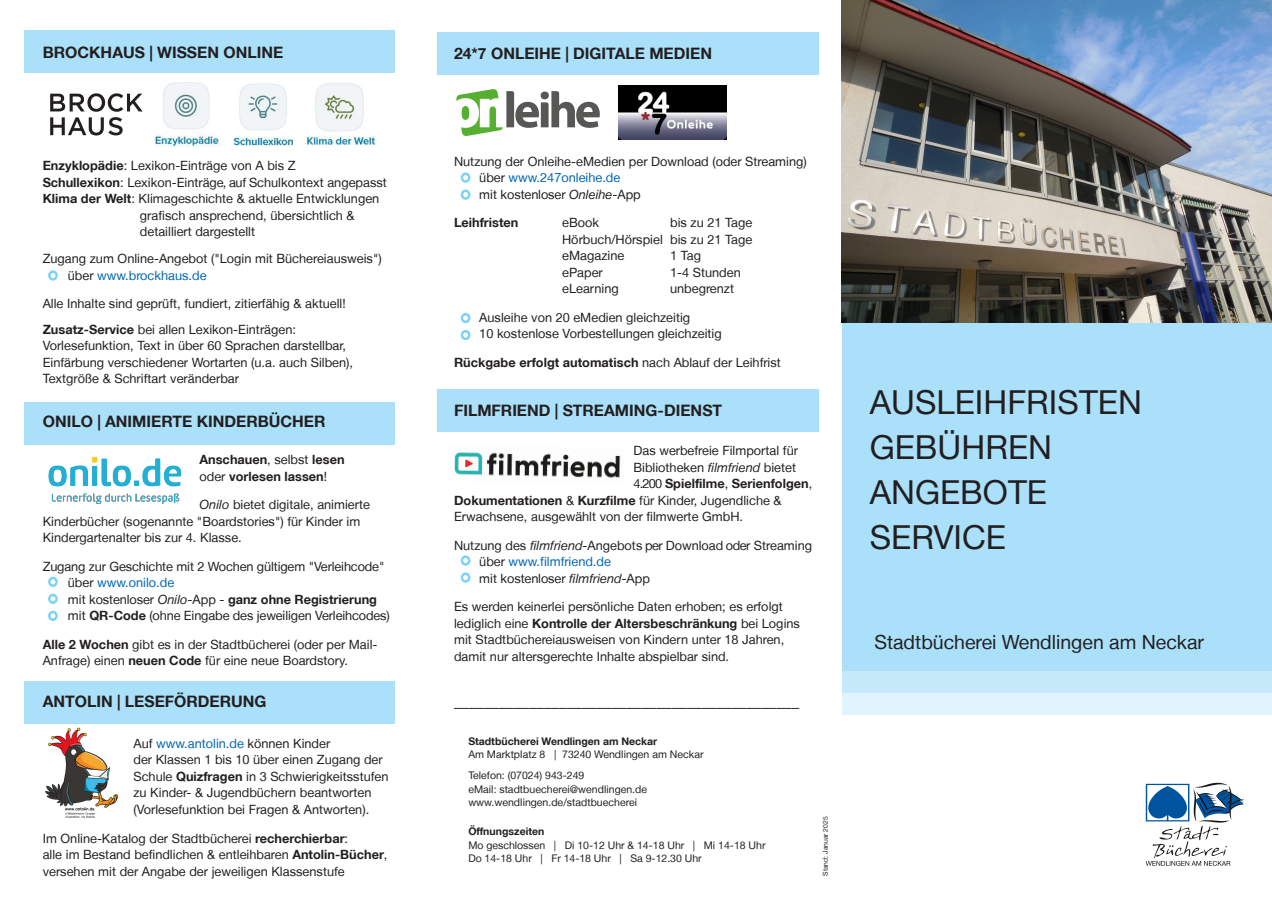
<style>
.page{position:relative;width:1272px;height:902px;background:#fff}
.page>*{position:absolute;margin:0;border:0;box-sizing:border-box;transform-origin:0 0}
.t1{font:33px/45px "Helvetica Neue LT";color:#231f20}
.t2{font:19.5px "Helvetica Neue LT";color:#231f20}
.t3{font:700 15.75px "Helvetica Neue LT";color:#231f20}
.t4{font:15px "Helvetica Neue LT";color:#231f20}
.t5{font:12.75px/16.5px "Helvetica Neue LT";color:#231f20}
.t6{font:700 12.75px/16.5px "Helvetica Neue LT";color:#231f20}
.t7{font:10.5px/13.5px "Helvetica Neue LT";color:#231f20}
.t8{font:700 10.5px "Helvetica Neue LT";color:#231f20}
.t9{font:6.75px "Helvetica Neue LT";color:#231f20}
.s1{font-weight:700}
.s2{color:#0166b3}
.s3{font-weight:400}
.s4{font-style:italic}
</style>
<div class="page">
<div style="left:24px;top:402px;width:370px;height:42px;background:#aae0f9"></div>
<div style="left:437px;top:389px;width:381px;height:43px;background:#aae0f9"></div>
<div style="left:24px;top:680px;width:370px;height:43px;background:#aae0f9"></div>
<div style="left:437px;top:32px;width:381px;height:42px;background:#aae0f9"></div>
<div style="left:24px;top:30px;width:370px;height:42px;background:#aae0f9"></div>
<div style="left:842px;top:321px;width:429px;height:351px;background:#aae0f9"></div>
<div style="left:842px;top:671px;width:429px;height:22px;background:#c6eafa"></div>
<div style="left:842px;top:692px;width:429px;height:22px;background:#e1f4fc"></div>
<img style="left:841px;top:1px;width:430px;height:321px">
<img style="left:1145px;top:782px;width:99px;height:84px">
<img style="left:50px;top:93px;width:93px;height:43px">
<img style="left:618px;top:85px;width:108px;height:54px">
<img style="left:456px;top:89px;width:144px;height:47px">
<img style="left:48px;top:456px;width:134px;height:48px">
<img style="left:46px;top:727px;width:72px;height:91px">
<img style="left:163px;top:83px;width:47px;height:51px">
<img style="left:239px;top:83px;width:48px;height:47px">
<img style="left:315px;top:83px;width:49px;height:49px">
<img style="left:454px;top:452px;width:167px;height:26px">
<img style="left:154px;top:134px;width:66px;height:13px">
<img style="left:233px;top:137px;width:60px;height:10px">
<img style="left:306px;top:135px;width:70px;height:10px">
<svg style="left:461px;top:172px;width:9px;height:11px"></svg>
<svg style="left:461px;top:189px;width:9px;height:11px"></svg>
<svg style="left:461px;top:313px;width:9px;height:10px"></svg>
<svg style="left:461px;top:330px;width:9px;height:10px"></svg>
<svg style="left:461px;top:555px;width:9px;height:10px"></svg>
<svg style="left:461px;top:572px;width:9px;height:10px"></svg>
<svg style="left:48px;top:576px;width:10px;height:11px"></svg>
<svg style="left:48px;top:593px;width:10px;height:11px"></svg>
<svg style="left:48px;top:610px;width:10px;height:11px"></svg>
<svg style="left:48px;top:270px;width:10px;height:10px"></svg>
<p class="t3" style="left:43px;top:46px;width:242px">BROCKHAUS | WISSEN ONLINE</p>
<p class="t5" style="left:43px;top:158px;width:254px"><span class="s1">Enzyklopädie</span>: Lexikon-Einträge von A bis Z</p>
<p class="t5" style="left:43px;top:175px;width:346px"><span class="s1">Schullexikon</span>: Lexikon-Einträge, auf Schulkontext angepasst</p>
<p class="t5" style="left:43px;top:191px;width:338px"><span class="s1">Klima der Welt</span>: Klimageschichte &amp; aktuelle Entwicklungen</p>
<p class="t5" style="left:140px;top:208px;width:216px">grafisch ansprechend, übersichtlich &amp;</p>
<p class="t5" style="left:140px;top:224px;width:117px">detailliert dargestellt</p>
<p class="t5" style="left:68px;top:251px;width:315px;text-indent:-25px">Zugang zum Online-Angebot ("Login mit Büchereiausweis") über <span class="s2">www.brockhaus.de</span></p>
<p class="t5" style="left:43px;top:292px;width:304px;line-height:25.5px">Alle Inhalte sind geprüft, fundiert, zitierfähig &amp; aktuell!<br><span class="s1">Zusatz-Service</span> bei allen Lexikon-Einträgen:</p>
<p class="t5" style="left:43px;top:338px;width:312px">Vorlesefunktion, Text in über 60 Sprachen darstellbar,<br>Einfärbung verschiedener Wortarten (u.a. auch Silben),<br>Textgröße &amp; Schriftart veränderbar</p>
<p class="t3" style="left:43px;top:415px;width:284px">ONILO | ANIMIERTE KINDERBÜCHER</p>
<p class="t6" style="left:199px;top:452px;width:147px">Anschauen<span class="s3">, selbst</span> lesen <span class="s3">oder</span> vorlesen lassen<span class="s3">!</span></p>
<p class="t5" style="left:43px;top:497px;width:329px;text-indent:157px"><span class="s4">Onilo</span> bietet digitale, animierte<br>Kinderbücher (sogenannte "Boardstories") für Kinder im<br>Kindergartenalter bis zur 4. Klasse.</p>
<p class="t5" style="left:68px;top:559px;width:323px;text-indent:-25px">Zugang zur Geschichte mit 2 Wochen gültigem "Verleihcode" über <span class="s2">www.onilo.de<br></span>mit kostenloser <span class="s4">Onilo</span>-App - <span class="s1">ganz ohne Registrierung </span>mit <span class="s1">QR-Code</span> (ohne Eingabe des jeweiligen Verleihcodes)</p>
<p class="t5" style="left:43px;top:637px;width:336px"><span class="s1">Alle 2 Wochen</span> gibt es in der Stadtbücherei (oder per Mail-<br>Anfrage) einen <span class="s1">neuen Code</span> für eine neue Boardstory.</p>
<p class="t3" style="left:43px;top:696px;width:225px">ANTOLIN | LESEFÖRDERUNG</p>
<p class="t5" style="left:133px;top:736px;width:256px">Auf <span class="s2">www.antolin.de</span> können Kinder<br>der Klassen 1 bis 10 über einen Zugang der Schule <span class="s1">Quizfragen</span> in 3 Schwierigkeitsstufen zu Kinder- &amp; Jugendbüchern beantworten (Vorlesefunktion bei Fragen &amp; Antworten).</p>
<p class="t5" style="left:43px;top:830px;width:346px">Im Online-Katalog der Stadtbücherei <span class="s1">recherchierbar</span>:<br>alle im Bestand befindlichen &amp; entleihbaren <span class="s1">Antolin-Bücher</span>, versehen mit der Angabe der jeweiligen Klassenstufe</p>
<p class="t3" style="left:454px;top:48px;width:259px">24*7 ONLEIHE | DIGITALE MEDIEN</p>
<p class="t5" style="left:479px;top:154px;width:329px;text-indent:-25px">Nutzung der Onleihe-eMedien per Download (oder Streaming) über <span class="s2">www.247onleihe.de<br></span>mit kostenloser <span class="s4">Onleihe</span>-App</p>
<p class="t6" style="left:454px;top:215px;width:66px">Leihfristen</p>
<p class="t5" style="left:562px;top:215px;width:38px">eBook</p>
<p class="t5" style="left:562px;top:215px;width:191px;text-align:justify;text-indent:108px">bis zu 21 Tage Hörbuch/Hörspiel bis zu 21 Tage eMagazine</p>
<p class="t5" style="left:670px;top:248px;width:32px">1 Tag</p>
<p class="t5" style="left:562px;top:265px;width:42px">ePaper</p>
<p class="t5" style="left:670px;top:265px;width:72px">1-4 Stunden</p>
<p class="t5" style="left:562px;top:281px;width:58px">eLearning</p>
<p class="t5" style="left:670px;top:281px;width:65px">unbegrenzt</p>
<p class="t5" style="left:479px;top:310px;width:244px">Ausleihe von 20 eMedien gleichzeitig<br>10 kostenlose Vorbestellungen gleichzeitig</p>
<p class="t6" style="left:454px;top:355px;width:328px">Rückgabe erfolgt automatisch <span class="s3">nach Ablauf der Leihfrist</span></p>
<p class="t3" style="left:454px;top:405px;width:269px">FILMFRIEND | STREAMING-DIENST</p>
<p class="t5" style="left:633px;top:443px;width:166px">Das werbefreie Filmportal für</p>
<p class="t5" style="left:633px;top:460px;width:164px">Bibliotheken <span class="s4">filmfriend</span> bietet</p>
<p class="t6" style="left:633px;top:476px;width:180px"><span class="s3">4.200</span> Spielfilme<span class="s3">,</span> Serienfolgen<span class="s3">,</span></p>
<p class="t6" style="left:454px;top:493px;width:329px">Dokumentationen <span class="s3">&amp;</span> Kurzfilme <span class="s3">für Kinder, Jugendliche &amp;</span></p>
<p class="t5" style="left:454px;top:509px;width:290px">Erwachsene, ausgewählt von der filmwerte GmbH.</p>
<p class="t5" style="left:479px;top:538px;width:334px;text-indent:-25px">Nutzung des <span class="s4">filmfriend</span>-Angebots per Download oder Streaming über <span class="s2">www.filmfriend.de<br></span>mit kostenloser <span class="s4">filmfriend</span>-App</p>
<p class="t5" style="left:454px;top:599px;width:347px">Es werden keinerlei persönliche Daten erhoben; es erfolgt lediglich eine <span class="s1">Kontrolle der Altersbeschränkung</span> bei Logins mit Stadtbüchereiausweisen von Kindern unter 18 Jahren, damit nur altersgerechte Inhalte abspielbar sind.</p>
<p class="t4" style="left:454px;top:696px;width:346px">______________________________________________</p>
<p class="t8" style="left:468px;top:737px;width:190px">Stadtbücherei Wendlingen am Neckar</p>
<p class="t7" style="left:468px;top:745px;width:237px;line-height:21px">Am Marktplatz 8 | 73240 Wendlingen am Neckar<br>Telefon: (07024) 943-249</p>
<p class="t7" style="left:468px;top:783px;width:180px">eMail: stadtbuecherei@wendlingen.de www.wendlingen.de/stadtbuecherei</p>
<p class="t8" style="left:468px;top:827px;width:77px">Öffnungszeiten</p>
<p class="t7" style="left:468px;top:839px;width:299px">Mo geschlossen | Di 10-12 Uhr &amp; 14-18 Uhr | Mi 14-18 Uhr<br>Do 14-18 Uhr | Fr 14-18 Uhr | Sa 9-12.30 Uhr</p>
<p class="t9" style="left:823px;top:875px;width:61px;rotate:-90deg">Stand: Januar 2025</p>
<h1 class="t1" style="left:869px;top:383px;width:273px">AUSLEIHFRISTEN<br>GEBÜHREN<br>ANGEBOTE<br>SERVICE</h1>
<h2 class="t2" style="left:874px;top:635px;width:331px">Stadtbücherei Wendlingen am Neckar</h2>
</div>
